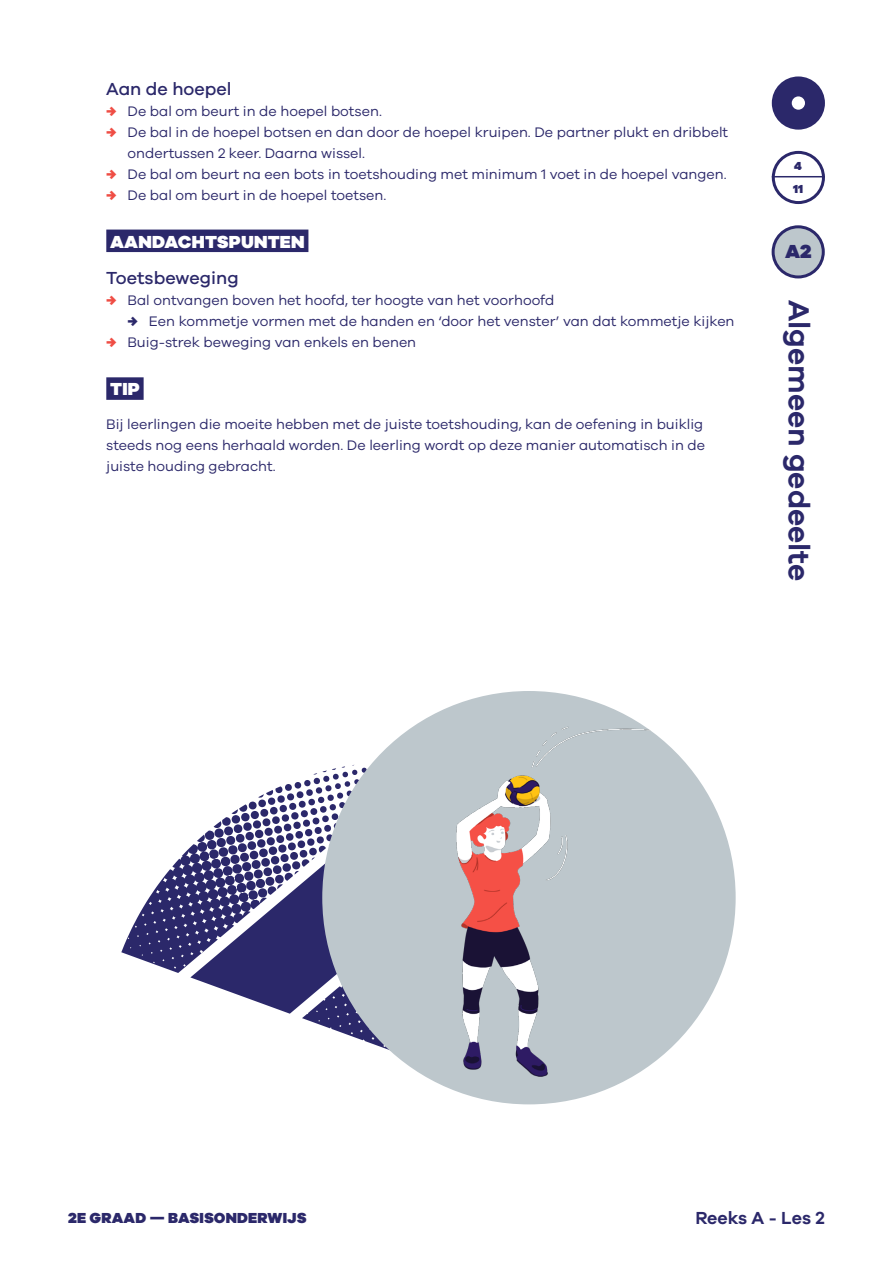
<style>
.page{position:relative;width:893px;height:1263px;background:#fff}
.page>*{position:absolute;margin:0;border:0;box-sizing:border-box;transform-origin:0 0}
.t1{font:600 30px "Galano Grotesque";color:#2b286a}
.t2{font:900 19.5px "Galano Grotesque";color:#2b286a}
.Ondertitel{font:500 18px "Galano Grotesque";color:#2b286a}
.Titel_Onderdeel_-_Bl{font:900 18px "Galano Grotesque";letter-spacing:.01em;color:#fff}
.t3{font:600 18px "Galano Grotesque";color:#2b286a}
.t4{font:900 15px "Galano Grotesque";letter-spacing:.01em;color:#2b286a}
.Broodtekst{font:14.25px/21px "Galano Grotesque";color:#2b286a}
.t5{font:900 12px/22.8px "Galano Grotesque";color:#2b286a}
.s1{font-weight:900;color:#ef4d44}
.s2{font-weight:900}
</style>
<div class="page">
<div style="left:772px;top:76px;width:53px;height:54px;background:#2b286a;border-radius:50%"></div>
<div style="left:792px;top:96px;width:13px;height:14px;background:#fff;border-radius:50%"></div>
<div style="left:773px;top:227px;width:50px;height:50px;background:#bdc7cc;border-radius:50%"></div>
<div style="left:772px;top:225px;width:53px;height:53px;border:3px solid #2b286a;border-radius:50%"></div>
<div style="left:772px;top:151px;width:53px;height:53px;border:3px solid #2b286a;border-radius:50%"></div>
<hr style="left:772px;top:176px;width:53px;height:1px;background:#2b286a">
<svg style="left:121px;top:764px;width:277px;height:294px"></svg>
<img style="left:322px;top:691px;width:414px;height:413px;border-radius:207px">
<div style="left:106px;top:230px;width:202px;height:22px;background:#2b286a"></div>
<div style="left:106px;top:377px;width:38px;height:23px;background:#2b286a"></div>
<p class="Ondertitel" style="left:106px;top:78px;width:127px">Aan de hoepel</p>
<p class="Broodtekst" style="left:106px;top:100px;width:277px"><span class="s1">→</span> De bal om beurt in de hoepel botsen.</p>
<p class="Broodtekst" style="left:128px;top:121px;width:602px;text-indent:-21px"><span class="s1">→</span> De bal in de hoepel botsen en dan door de hoepel kruipen. De partner plukt en dribbelt ondertussen 2 keer. Daarna wissel.</p>
<p class="Broodtekst" style="left:106px;top:163px;width:622px"><span class="s1">→</span> De bal om beurt na een bots in toetshouding met minimum 1 voet in de hoepel vangen.</p>
<p class="Broodtekst" style="left:106px;top:184px;width:282px"><span class="s1">→</span> De bal om beurt in de hoepel toetsen.</p>
<p class="Titel_Onderdeel_-_Bl" style="left:110px;top:230px;width:196px">AANDACHTSPUNTEN</p>
<p class="Ondertitel" style="left:106px;top:267px;width:134px">Toetsbeweging</p>
<p class="Broodtekst" style="left:106px;top:290px;width:450px"><span class="s1">→</span> Bal ontvangen boven het hoofd, ter hoogte van het voorhoofd</p>
<p class="Broodtekst" style="left:128px;top:311px;width:608px"><span class="s2">→</span> Een kommetje vormen met de handen en ‘door het venster’ van dat kommetje kijken</p>
<p class="Broodtekst" style="left:106px;top:332px;width:311px"><span class="s1">→</span> Buig-strek beweging van enkels en benen</p>
<p class="Titel_Onderdeel_-_Bl" style="left:110px;top:378px;width:31px">TIP</p>
<p class="Broodtekst" style="left:106px;top:413px;width:600px">Bij leerlingen die moeite hebben met de juiste toetshouding, kan de oefening in buiklig steeds nog eens herhaald worden. De leerling wordt op deze manier automatisch in de juiste houding gebracht.</p>
<p class="t5" style="left:793px;top:154px;width:12px">4<br>11</p>
<h2 class="t2" style="left:785px;top:239px;width:28px">A2</h2>
<h1 class="t1" style="left:817px;top:300px;width:283px;rotate:90deg">Algemeen gedeelte</h1>
<p class="t4" style="left:68px;top:1208px;width:240px">2E GRAAD — BASISONDERWIJS</p>
<p class="t3" style="left:695px;top:1206px;width:131px">Reeks A - Les 2</p>
</div>
